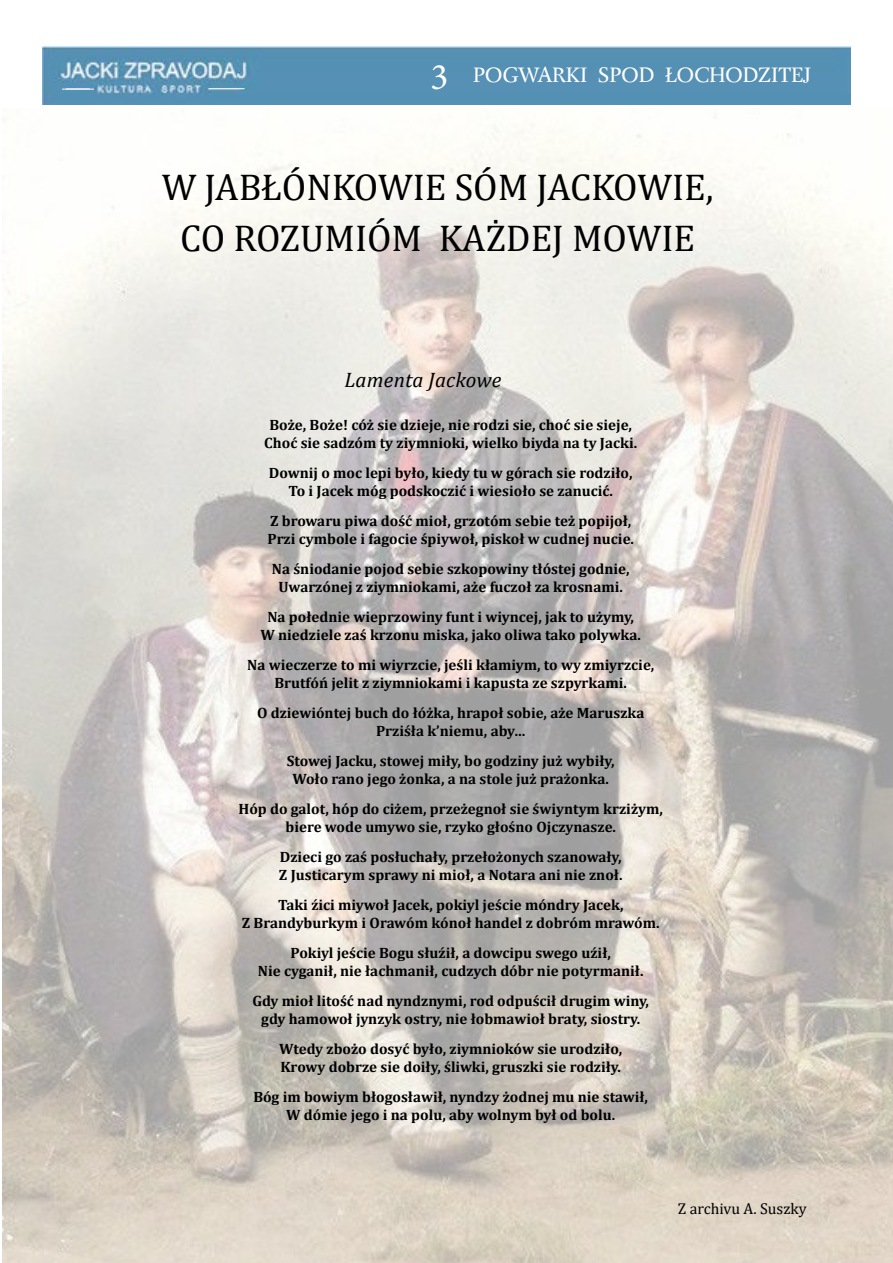
<style>
.page{position:relative;width:893px;height:1263px;background:#fff}
.page>*{position:absolute;margin:0;border:0;box-sizing:border-box;transform-origin:0 0}
.t1{font:37.5px/51.8px "Cambria";color:#000;text-align:center}
.t2{font:37.5px "Minion Pro";color:#fff}
.t3{font:21px "Antique Ancienne";color:#fff}
.t4{font:italic 21px "Cambria";letter-spacing:.01em;color:#000}
.t5{font:15.75px "Cambria";color:#000}
.t6{font:700 15px/18px "Cambria";color:#000;text-align:center}
</style>
<div class="page">
<img style="left:43px;top:47px;width:807px;height:58px">
<hr style="left:209px;top:88px;width:35px;height:1px;background:#fff">
<hr style="left:62px;top:89px;width:32px;height:1px;background:#fff">
<img style="left:2px;top:123px;width:891px;height:1140px">
<h1 class="t2" style="left:431px;top:52px;width:19px">3</h1>
<h2 class="t3" style="left:473px;top:63px;width:340px">POGWARKI SPOD ŁOCHODZITEJ</h2>
<h1 class="t1" style="left:162px;top:161px;width:553px">W JABŁÓNKOWIE SÓM JACKOWIE,<br>CO ROZUMIÓM KAŻDEJ MOWIE</h1>
<h2 class="t4" style="left:344px;top:365px;width:159px">Lamenta Jackowe</h2>
<p class="t6" style="left:264px;top:415px;width:374px">Boże, Boże! cóż sie dzieje, nie rodzi sie, choć sie sieje,<br>Choć sie sadzóm ty ziymnioki, wielko biyda na ty Jacki.</p>
<p class="t6" style="left:269px;top:463px;width:365px">Downij o moc lepi było, kiedy tu w górach sie rodziło,<br>To i Jacek móg podskoczić i wiesioło se zanucić.</p>
<p class="t6" style="left:267px;top:511px;width:368px;text-align:left">Z browaru piwa dość mioł, grzotóm sebie też popijoł,<br>Przi cymbole i fagocie śpiywoł, piskoł w cudnej nucie.</p>
<p class="t6" style="left:272px;top:559px;width:359px">Na śniodanie pojod sebie szkopowiny tłóstej godnie,<br>Uwarzónej z ziymniokami, aże fuczoł za krosnami.</p>
<p class="t6" style="left:260px;top:607px;width:382px">Na połednie wieprzowiny funt i wiyncej, jak to użymy,<br>W niedziele zaś krzonu miska, jako oliwa tako polywka.</p>
<p class="t6" style="left:247px;top:655px;width:409px">Na wieczerze to mi wiyrzcie, jeśli kłamiym, to wy zmiyrzcie,<br>Brutfóń jelit z ziymniokami i kapusta ze szpyrkami.</p>
<p class="t6" style="left:257px;top:703px;width:389px">O dziewióntej buch do łóżka, hrapoł sobie, aże Maruszka<br>Prziśła k’niemu, aby…</p>
<p class="t6" style="left:287px;top:751px;width:329px">Stowej Jacku, stowej miły, bo godziny już wybiły,<br>Woło rano jego żonka, a na stole już prażonka.</p>
<p class="t6" style="left:238px;top:799px;width:426px">Hóp do galot, hóp do ciżem, przeżegnoł sie świyntym krziżym, biere wode umywo sie, rzyko głośno Ojczynasze.</p>
<p class="t6" style="left:279px;top:847px;width:345px;text-align:left">Dzieci go zaś posłuchały, przełożonych szanowały,<br>Z Justicarym sprawy ni mioł, a Notara ani nie znoł.</p>
<p class="t6" style="left:242px;top:895px;width:419px">Taki źici miywoł Jacek, pokiyl jeście móndry Jacek,<br>Z Brandyburkym i Orawóm kónoł handel z dobróm mrawóm.</p>
<p class="t6" style="left:258px;top:943px;width:387px">Pokiyl jeście Bogu słuźił, a dowcipu swego uźił,<br>Nie cyganił, nie łachmanił, cudzych dóbr nie potyrmanił.</p>
<p class="t6" style="left:252px;top:991px;width:398px">Gdy mioł litość nad nyndznymi, rod odpuścił drugim winy, gdy hamowoł jynzyk ostry, nie łobmawioł braty, siostry.</p>
<p class="t6" style="left:279px;top:1039px;width:345px;text-align:left">Wtedy zbożo dosyć było, ziymnioków sie urodziło,<br>Krowy dobrze sie doiły, śliwki, gruszki sie rodziły.</p>
<p class="t6" style="left:253px;top:1087px;width:396px">Bóg im bowiym błogosławił, nyndzy żodnej mu nie stawił,<br>W dómie jego i na polu, aby wolnym był od bolu.</p>
<p class="t5" style="left:678px;top:1199px;width:130px">Z archivu A. Suszky</p>
</div>
